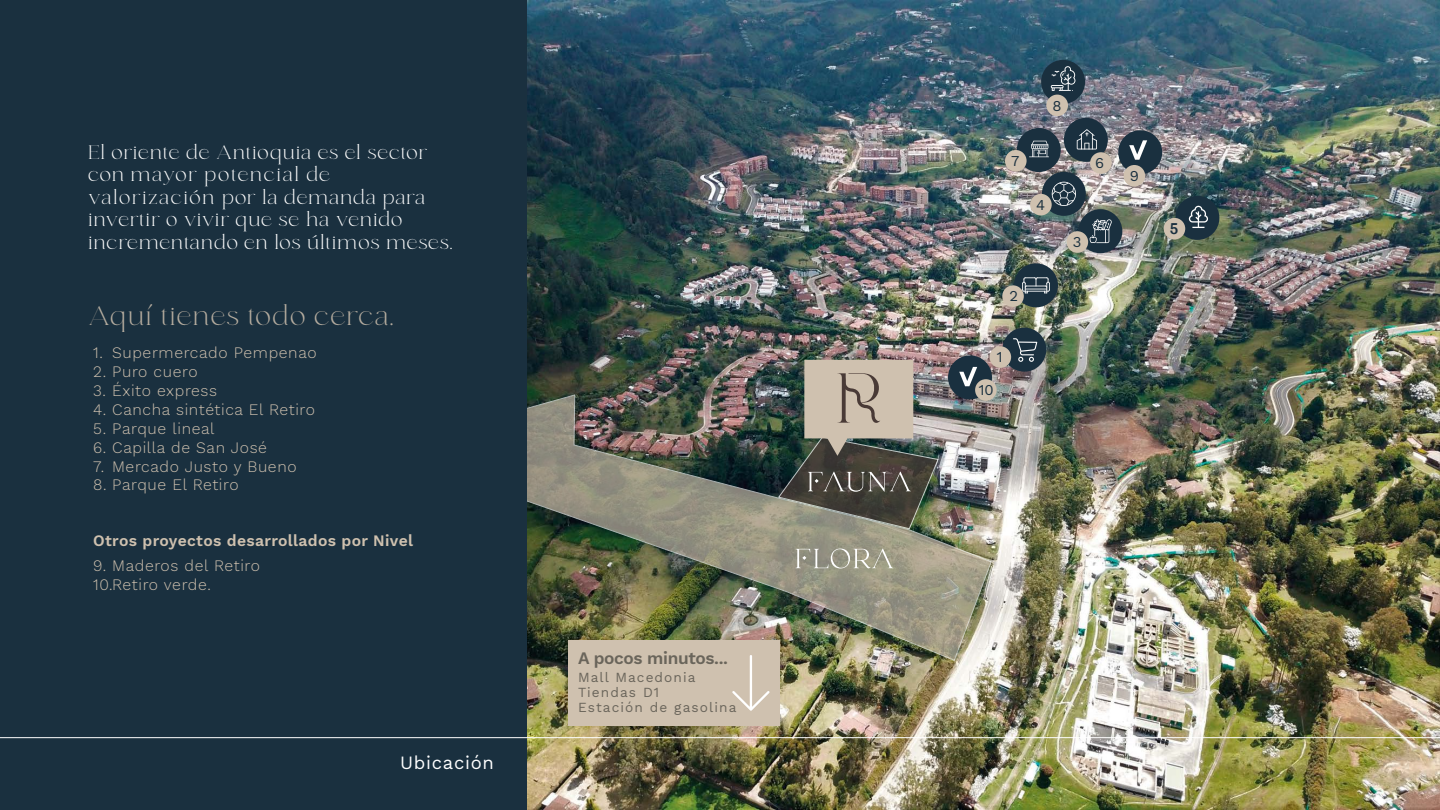
<style>
.page{position:relative;width:1440px;height:810px;background:#fff}
.page>*{position:absolute;margin:0;border:0;box-sizing:border-box;transform-origin:0 0}
.t1{font:26.85px "fonde";letter-spacing:.04em;color:#cfc1af}
.t2{font:19.5px/22.5px "fonde";letter-spacing:.04em;color:#fff}
.t3{font:18.45px "Work Sans";letter-spacing:.04em;color:#fff}
.t4{font:600 17.25px "Work Sans";letter-spacing:-.02em;color:#6a655b}
.t5{font:300 15.75px/18.9px "Work Sans";letter-spacing:.04em;color:#cfc1af}
.t6{font:600 15.75px "Work Sans";letter-spacing:.02em;color:#cfc1af}
.t7{font:14.85px "Work Sans";color:#1a303f}
.t8{font:700 14.85px "Daaron";color:#1a303f}
.t9{font:13.65px/15.1px "Work Sans";letter-spacing:.08em;color:#6a655b}
</style>
<div class="page">
<img style="left:526px;top:0;width:914px;height:810px">
<div style="left:1002px;top:328px;width:44px;height:44px;background:#1a303f;border-radius:50%"></div>
<div style="left:1014px;top:263px;width:44px;height:44px;background:#1a303f;border-radius:50%"></div>
<svg style="left:1013px;top:338px;width:24px;height:24px"></svg>
<div style="left:990px;top:346px;width:21px;height:22px;background:#cfc1af;border-radius:50%"></div>
<svg style="left:1022px;top:277px;width:28px;height:16px"></svg>
<div style="left:1002px;top:285px;width:22px;height:22px;background:#cfc1af;border-radius:50%"></div>
<div style="left:1078px;top:209px;width:44px;height:44px;background:#1a303f;border-radius:50%"></div>
<div style="left:1067px;top:231px;width:21px;height:22px;background:#cfc1af;border-radius:50%"></div>
<svg style="left:1090px;top:219px;width:22px;height:24px"></svg>
<div style="left:1042px;top:172px;width:44px;height:44px;background:#1a303f;border-radius:50%"></div>
<div style="left:1030px;top:194px;width:22px;height:21px;background:#cfc1af;border-radius:50%"></div>
<svg style="left:1052px;top:182px;width:24px;height:24px"></svg>
<div style="left:1175px;top:196px;width:44px;height:44px;background:#1a303f;border-radius:50%"></div>
<div style="left:1164px;top:218px;width:21px;height:21px;background:#cfc1af;border-radius:50%"></div>
<svg style="left:1189px;top:206px;width:19px;height:22px"></svg>
<div style="left:1064px;top:118px;width:44px;height:44px;background:#1a303f;border-radius:50%"></div>
<div style="left:1090px;top:152px;width:22px;height:22px;background:#cfc1af;border-radius:50%"></div>
<svg style="left:1077px;top:129px;width:20px;height:20px"></svg>
<div style="left:1017px;top:128px;width:44px;height:44px;background:#1a303f;border-radius:50%"></div>
<div style="left:1005px;top:150px;width:22px;height:22px;background:#cfc1af;border-radius:50%"></div>
<svg style="left:1029px;top:141px;width:20px;height:16px"></svg>
<div style="left:948px;top:355px;width:44px;height:44px;background:#1a303f;border-radius:50%"></div>
<div style="left:975px;top:379px;width:22px;height:22px;background:#cfc1af;border-radius:50%"></div>
<div style="left:1118px;top:130px;width:44px;height:44px;background:#1a303f;border-radius:50%"></div>
<div style="left:1124px;top:165px;width:21px;height:22px;background:#cfc1af;border-radius:50%"></div>
<img style="left:526px;top:395px;width:466px;height:266px">
<img style="left:778px;top:360px;width:161px;height:169px">
<svg style="left:796px;top:549px;width:97px;height:19px;background:#a7a596"></svg>
<svg style="left:1129px;top:140px;width:18px;height:20px"></svg>
<svg style="left:959px;top:367px;width:18px;height:19px"></svg>
<div style="left:1041px;top:60px;width:44px;height:44px;background:#1a303f;border-radius:50%"></div>
<div style="left:1046px;top:95px;width:22px;height:21px;background:#cfc1af;border-radius:50%"></div>
<svg style="left:1051px;top:66px;width:24px;height:25px"></svg>
<div style="left:0;top:0;width:526px;height:810px;background:#1a303f"></div>
<hr style="left:0;top:737px;width:1440px;height:1px;background:#fff">
<div style="left:568px;top:640px;width:212px;height:86px;background:#cfc1af"></div>
<svg style="left:732px;top:655px;width:38px;height:56px"></svg>
<p class="t2" style="left:88px;top:141px;width:366px">El oriente de Antioquia es el sector con mayor potencial de valorización por la demanda para invertir o vivir que se ha venido incrementando en los últimos meses.</p>
<h1 class="t1" style="left:88px;top:299px;width:307px">Aquí tienes todo cerca.</h1>
<p class="t5" style="left:112px;top:343px;width:206px">Supermercado Pempenao</p>
<p class="t5" style="left:93px;top:362px;width:106px">2. Puro cuero</p>
<p class="t5" style="left:93px;top:381px;width:125px">3. Éxito express</p>
<p class="t5" style="left:93px;top:400px;width:223px">4. Cancha sintética El Retiro</p>
<p class="t5" style="left:93px;top:418px;width:123px">5. Parque lineal</p>
<p class="t5" style="left:112px;top:437px;width:186px;text-indent:-19px">6. Capilla de San José<br>Mercado Justo y Bueno</p>
<p class="t5" style="left:93px;top:475px;width:147px">8. Parque El Retiro</p>
<p class="t5" style="left:93px;top:343px;width:11px">1.</p>
<p class="t5" style="left:93px;top:456px;width:13px">7.</p>
<p class="t6" style="left:93px;top:529px;width:321px">Otros proyectos desarrollados por Nivel</p>
<p class="t5" style="left:93px;top:556px;width:168px">9. Maderos del Retiro<br>10.Retiro verde.</p>
<p class="t3" style="left:400px;top:749px;width:95px">Ubicación</p>
<p class="t4" style="left:578px;top:645px;width:152px">A pocos minutos...</p>
<p class="t9" style="left:578px;top:669px;width:160px">Mall Macedonia<br>Tiendas D1<br>Estación de gasolina</p>
<p class="t7" style="left:1053px;top:94px;width:11px">8</p>
<p class="t7" style="left:1011px;top:150px;width:10px">7</p>
<p class="t7" style="left:1095px;top:152px;width:11px">6</p>
<p class="t7" style="left:1036px;top:194px;width:11px">4</p>
<p class="t7" style="left:1009px;top:285px;width:10px">2</p>
<p class="t7" style="left:1073px;top:231px;width:10px">3</p>
<p class="t7" style="left:997px;top:346px;width:7px">1</p>
<p class="t7" style="left:979px;top:379px;width:16px">10</p>
<p class="t7" style="left:1130px;top:165px;width:11px">9</p>
<p class="t8" style="left:1170px;top:219px;width:10px">5</p>
</div>
